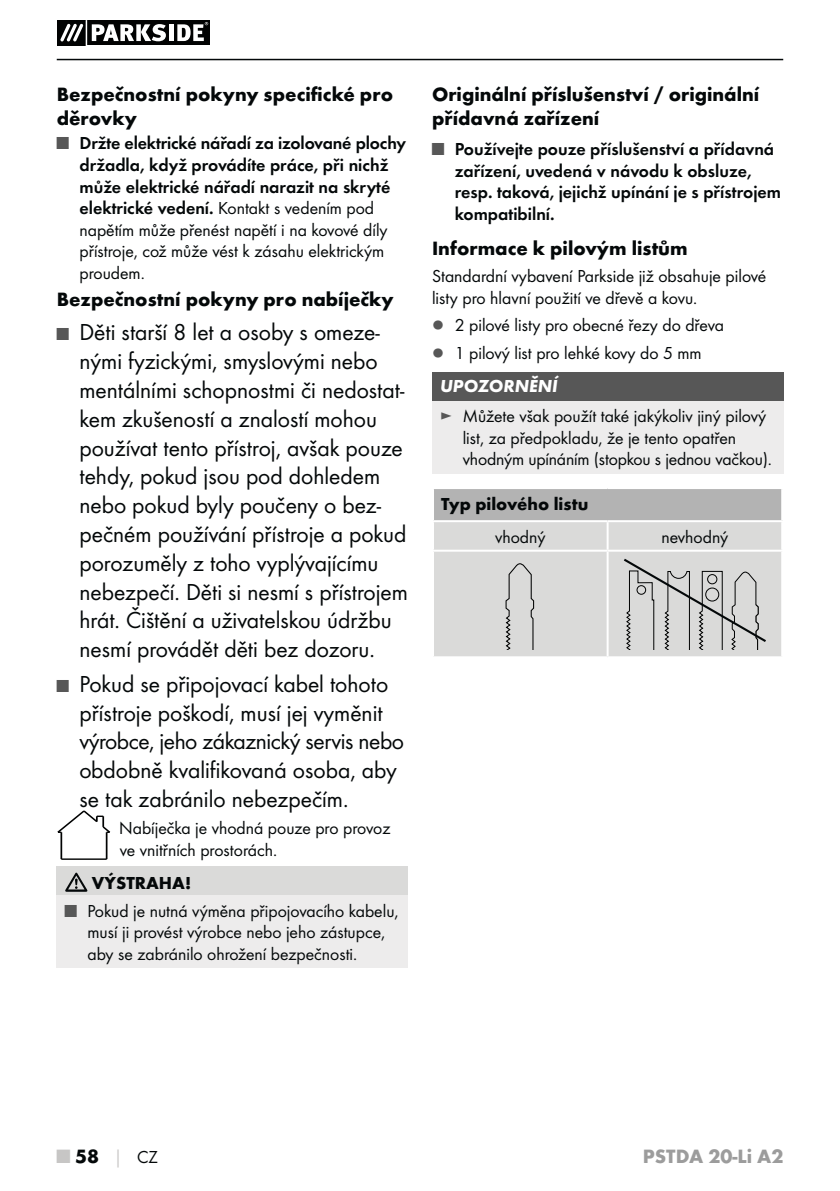
<style>
.page{position:relative;width:840px;height:1191px;background:#fff}
.page>*{position:absolute;margin:0;border:0;box-sizing:border-box;transform-origin:0 0}
.t1{font:24px/28.8px "Futura Boo";color:#040809}
.t2{font:700 20px/24px "Futura";color:#040809}
.t3{font:700 20px "Futura";color:#9c9c9c}
.t4{font:18px/21.6px "Futura Boo";color:#040809}
.t5{font:18px/21.6px "Futura Dem";color:#040809;text-align:center}
.t6{font:700 18px "Futura";color:#040809}
.t7{font:italic 700 18px "Futura";color:#fff}
.s1{font-family:"Futura Boo";color:#575757}
.s2{font-family:"Futura Dem"}
.s3{font-size:18px;color:#575757}
.s4{color:#575757}
.s5{color:#c7c6c5}
.s6{font-size:18px;color:#c7c6c5}
.s7{font-family:"Futura Boo";font-weight:400;font-size:18px}
</style>
<div class="page">
<hr style="left:57px;top:59px;width:725px;height:1px;background:#040809">
<svg style="left:57px;top:21px;width:152px;height:24px"></svg>
<div style="left:57px;top:866px;width:351px;height:29px;background:#dadad9"></div>
<div style="left:57px;top:895px;width:351px;height:72px;background:#edecec"></div>
<svg style="left:65px;top:872px;width:22px;height:19px"></svg>
<div style="left:432px;top:372px;width:350px;height:29px;background:#575757"></div>
<div style="left:432px;top:401px;width:350px;height:72px;background:#edecec"></div>
<div style="left:433px;top:488px;width:348px;height:33px;background:#b3b3b3"></div>
<div style="left:434px;top:522px;width:346px;height:134px;background:#dadad9"></div>
<hr style="left:780px;top:489px;width:2px;height:31px;background:#fff">
<hr style="left:606px;top:522px;width:2px;height:27px;background:#fff">
<hr style="left:432px;top:549px;width:175px;height:2px;background:#fff">
<hr style="left:607px;top:549px;width:175px;height:2px;background:#fff">
<hr style="left:606px;top:551px;width:2px;height:105px;background:#fff">
<hr style="left:432px;top:487px;width:175px;height:2px;background:#fff">
<hr style="left:607px;top:487px;width:175px;height:2px;background:#fff">
<hr style="left:432px;top:520px;width:175px;height:2px;background:#fff">
<hr style="left:607px;top:520px;width:175px;height:2px;background:#fff">
<hr style="left:432px;top:489px;width:2px;height:31px;background:#fff">
<svg style="left:504px;top:561px;width:30px;height:88px;background:#c7c7c6"></svg>
<svg style="left:623px;top:558px;width:142px;height:91px;background:#c5c5c4"></svg>
<hr style="left:61px;top:858px;width:46px;height:2px;background:#010202">
<svg style="left:57px;top:810px;width:54px;height:49px"></svg>
<p class="t2" style="left:57px;top:84px;width:338px">Bezpečnostní pokyny specifické pro děrovky</p>
<p class="t5" style="left:57px;top:134px;width:351px"><span class="s1">■</span> Držte elektrické nářadí za izolované plochy držadla, když provádíte práce, při nichž může elektrické nářadí narazit na skryté</p>
<p class="t4" style="left:79px;top:198px;width:309px"><span class="s2">elektrické vedení.</span> Kontakt s vedením pod napětím může přenést napětí i na kovové díly přístroje, což může vést k zásahu elektrickým proudem.</p>
<p class="t2" style="left:57px;top:289px;width:338px">Bezpečnostní pokyny pro nabíječky</p>
<p class="t1" style="left:79px;top:319px;width:330px;text-indent:-23px"><span class="s3">■</span> Děti starší 8 let a osoby s omeze&shy;nými fyzickými, smyslovými nebo mentálními schopnostmi či nedostat&shy;kem zkušeností a znalostí mohou používat tento přístroj, avšak pouze tehdy, pokud jsou pod dohledem nebo pokud byly poučeny o bez&shy;pečném používání přístroje a pokud porozuměly z toho vyplývajícímu nebezpečí. Děti si nesmí s přístrojem hrát. Čištění a uživatelskou údržbu nesmí provádět děti bez dozoru.</p>
<h1 class="t1" style="left:79px;top:670px;width:326px;text-indent:-23px"><span class="s3">■</span> Pokud se připojovací kabel tohoto přístroje poškodí, musí jej vyměnit výrobce, jeho zákaznický servis nebo obdobně kvalifikovaná osoba, aby se tak zabránilo nebezpečím.</h1>
<p class="t4" style="left:119px;top:818px;width:272px">Nabíječka je vhodná pouze pro provoz ve vnitřních prostorách.</p>
<p class="t6" style="left:92px;top:876px;width:101px">VÝSTRAHA!</p>
<p class="t4" style="left:87px;top:900px;width:312px;text-indent:-23px"><span class="s4">■</span> Pokud je nutná výměna připojovacího kabelu, musí ji provést výrobce nebo jeho zástupce, aby se zabránilo ohrožení bezpečnosti.</p>
<p class="t2" style="left:432px;top:84px;width:328px">Originální příslušenství / originální přídavná zařízení</p>
<p class="t5" style="left:454px;top:139px;width:328px;text-align:left;text-indent:-23px"><span class="s1">■</span> Používejte pouze příslušenství a přídavná zařízení, uvedená v návodu k obsluze, resp. taková, jejichž upínání je s přístrojem kompatibilní.</p>
<p class="t2" style="left:432px;top:238px;width:257px">Informace k pilovým listům</p>
<p class="t4" style="left:432px;top:267px;width:336px">Standardní vybavení Parkside již obsahuje pilové listy pro hlavní použití ve dřevě a kovu.</p>
<p class="t4" style="left:432px;top:313px;width:293px;line-height:27.2px"><span class="s4">▯</span> 2 pilové listy pro obecné řezy do dřeva <span class="s4">▯</span> 1 pilový list pro lehké kovy do 5 mm</p>
<p class="t7" style="left:440px;top:380px;width:119px">UPOZORNĚNÍ</p>
<p class="t4" style="left:462px;top:406px;width:310px;text-indent:-23px"><span class="s4">►</span> Můžete však použít také jakýkoliv jiný pilový list, za předpokladu, že je tento opatřen vhodným upínáním (stopkou s jednou vačkou).</p>
<p class="t6" style="left:441px;top:497px;width:149px">Typ pilového listu</p>
<p class="t4" style="left:495px;top:527px;width:52px">vhodný</p>
<p class="t4" style="left:661px;top:527px;width:68px">nevhodný</p>
<p class="t2" style="left:57px;top:1145px;width:103px"><span class="s5">■</span> 58 <span class="s6">│</span> <span class="s7">CZ</span></p>
<p class="t3" style="left:642px;top:1148px;width:142px">PSTDA 20-Li A2</p>
</div>
